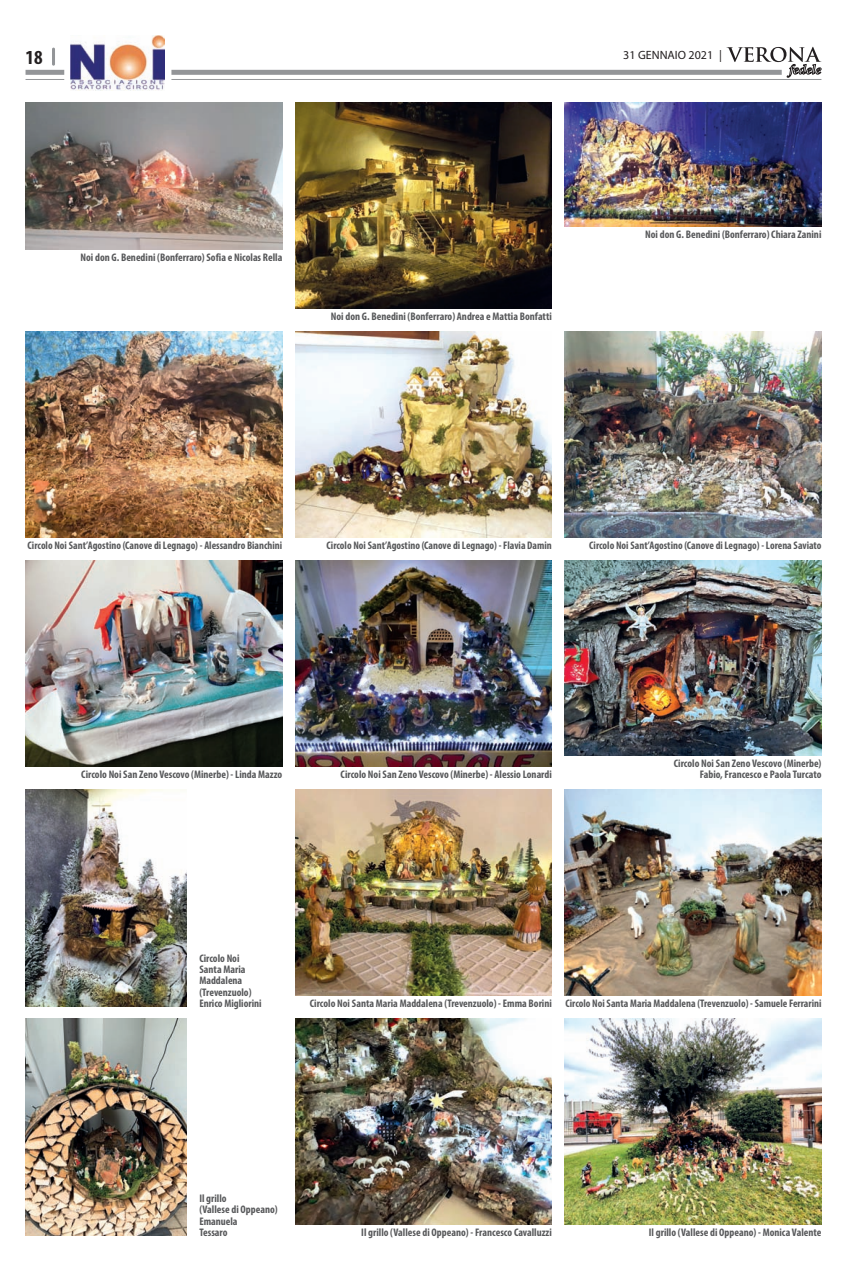
<style>
.page{position:relative;width:847px;height:1265px;background:#fff}
.page>*{position:absolute;margin:0;border:0;box-sizing:border-box;transform-origin:0 0}
.t1{font:700 condensed 20px "Myriad Pro";color:#231f20}
.t2{font:12px "Myriad Pro";color:#231f20}
.t3{font:700 condensed 11px/11.3px "Myriad Pro";color:#57585a}
</style>
<div class="page">
<hr style="left:52px;top:48px;width:3px;height:18px;background:#939598;border-radius:2px">
<div style="left:26px;top:70px;width:755px;height:5px;background:#939598"></div>
<hr style="left:26px;top:79px;width:795px;height:1px;background:#939598">
<svg style="left:726px;top:47px;width:94px;height:30px"></svg>
<img style="left:26px;top:560px;width:256px;height:206px">
<img style="left:295px;top:560px;width:256px;height:206px">
<img style="left:295px;top:789px;width:256px;height:206px">
<img style="left:295px;top:1018px;width:256px;height:206px">
<img style="left:564px;top:560px;width:257px;height:195px">
<img style="left:26px;top:789px;width:160px;height:217px">
<img style="left:26px;top:1018px;width:160px;height:217px">
<img style="left:564px;top:789px;width:257px;height:206px">
<img style="left:564px;top:1018px;width:257px;height:206px">
<div style="left:64px;top:29px;width:107px;height:66px;background:#fff;border-radius:6px"></div>
<img style="left:70px;top:36px;width:94px;height:55px">
<img style="left:26px;top:102px;width:256px;height:147px">
<img style="left:295px;top:102px;width:256px;height:206px">
<img style="left:564px;top:102px;width:257px;height:125px">
<img style="left:26px;top:331px;width:256px;height:206px">
<img style="left:295px;top:331px;width:256px;height:206px">
<img style="left:564px;top:331px;width:257px;height:206px">
<h1 class="t1" style="left:26px;top:45px;width:19px">18</h1>
<p class="t3" style="left:80px;top:251px;width:203px">Noi don G. Benedini (Bonferraro) Sofia e Nicolas Rella</p>
<p class="t3" style="left:331px;top:310px;width:222px">Noi don G. Benedini (Bonferraro) Andrea e Mattia Bonfatti</p>
<p class="t2" style="left:623px;top:48px;width:100px">31 GENNAIO 2021 |</p>
<p class="t3" style="left:645px;top:228px;width:178px">Noi don G. Benedini (Bonferraro) Chiara Zanini</p>
<p class="t3" style="left:28px;top:539px;width:256px">Circolo Noi Sant’Agostino (Canove di Legnago) - Alessandro Bianchini</p>
<p class="t3" style="left:326px;top:539px;width:227px">Circolo Noi Sant’Agostino (Canove di Legnago) - Flavia Damin</p>
<p class="t3" style="left:589px;top:539px;width:233px">Circolo Noi Sant’Agostino (Canove di Legnago) - Lorena Saviato</p>
<p class="t3" style="left:81px;top:768px;width:202px">Circolo Noi San Zeno Vescovo (Minerbe) - Linda Mazzo</p>
<p class="t3" style="left:340px;top:768px;width:213px">Circolo Noi San Zeno Vescovo (Minerbe) - Alessio Lonardi</p>
<p class="t3" style="left:673px;top:757px;width:149px;text-align:right">Circolo Noi San Zeno Vescovo (Minerbe)<br>Fabio, Francesco e Paola Turcato</p>
<p class="t3" style="left:199px;top:952px;width:64px">Circolo Noi<br>Santa Maria<br>Maddalena (Trevenzuolo)<br>Enrico Migliorini</p>
<p class="t3" style="left:310px;top:997px;width:243px">Circolo Noi Santa Maria Maddalena (Trevenzuolo) - Emma Borini</p>
<p class="t3" style="left:565px;top:997px;width:257px">Circolo Noi Santa Maria Maddalena (Trevenzuolo) - Samuele Ferrarini</p>
<p class="t3" style="left:199px;top:1192px;width:80px">Il grillo<br>(Vallese di Oppeano)<br>Emanuela<br>Tessaro</p>
<p class="t3" style="left:361px;top:1226px;width:192px">Il grillo (Vallese di Oppeano) - Francesco Cavalluzzi</p>
<p class="t3" style="left:648px;top:1226px;width:174px">Il grillo (Vallese di Oppeano) - Monica Valente</p>
</div>
